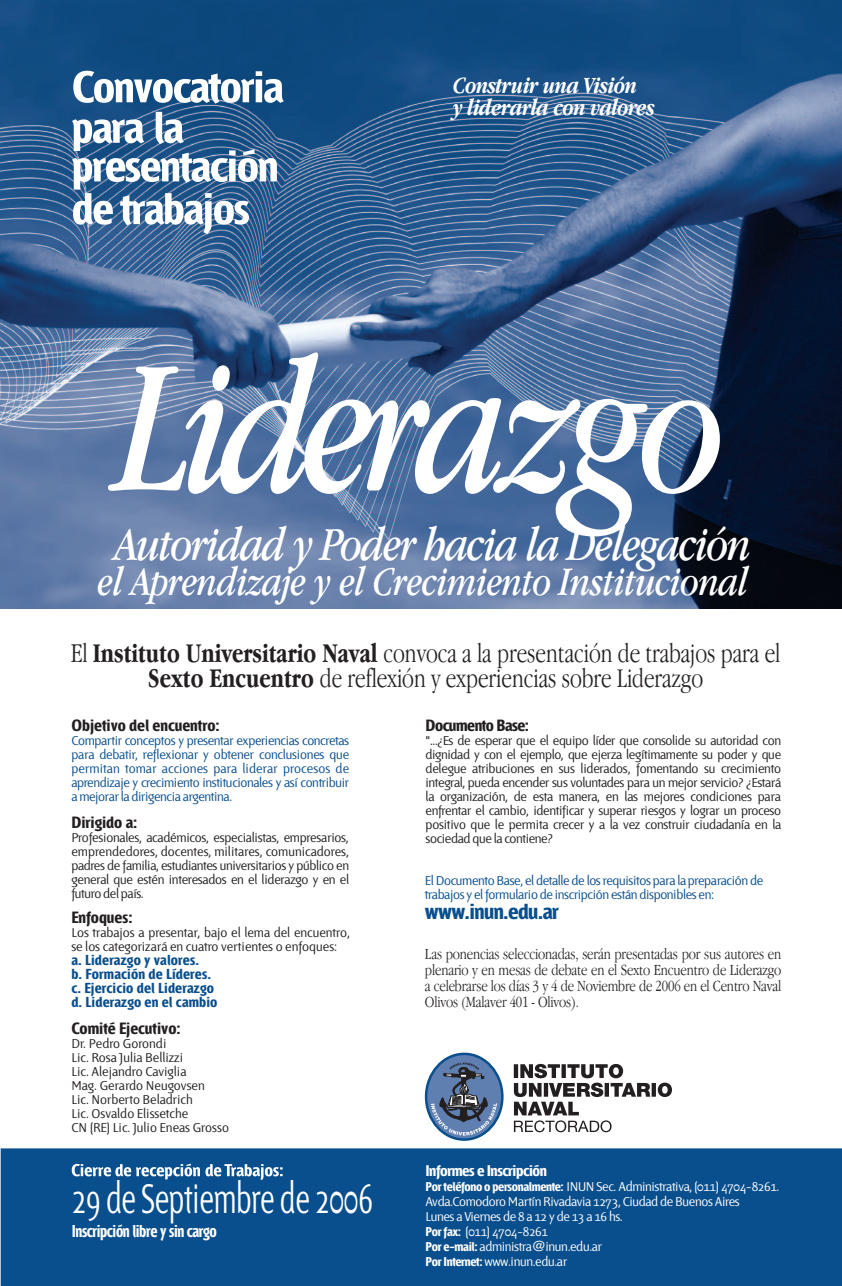
<style>
.page{position:relative;width:842px;height:1286px;background:#fff}
.page>*{position:absolute;margin:0;border:0;box-sizing:border-box;transform-origin:0 0}
.t1{font:italic 197px "Apple Garamond";letter-spacing:-.06em;color:#fff}
.t2{font:italic 49px "Apple Garamond";letter-spacing:-.03em;color:#fff}
.t3{font:45px "Fontana Texto Kern";letter-spacing:-.005em;color:#fff;scale:.69 1}
.t4{font:italic 42px "Apple Garamond";letter-spacing:-.01em;color:#fff}
.t5{font:300 28px/25px "Apple Garamond";color:#231f20;text-align:center;scale:.94 1}
.t6{font:italic 700 24px/22px "Apple Garamond";letter-spacing:-.025em;color:#fff}
.t7{font:24px "Fontana Titulo";letter-spacing:-.025em;color:#094e8d}
.t8{font:19px "Fontana Titulo";letter-spacing:-.025em;color:#fff;scale:.86 1}
.t9{font:18px "Fontana Titulo";color:#231f20}
.t10{font:18px "Fontana Titulo";letter-spacing:-.025em;color:#231f20}
.t11{font:17px "Fontana Titulo";letter-spacing:-.025em;color:#fff}
.t12{font:300 16px/16px "Apple Garamond";letter-spacing:-.01em;color:#231f20;text-align:justify}
.t13{font:16px/14px "Fontana Titulo";letter-spacing:.01em;color:#094e8d}
.t14{font:14px/14px "Fontana Texto Kern";color:#231f20;text-align:justify}
.t15{font:14px/14px "Fontana Texto Kern";letter-spacing:-.025em;color:#094e8d;text-align:justify}
.t16{font:14px/15px "Fontana Texto Kern";letter-spacing:-.025em;color:#fff}
.s1{font-weight:700}
.s2{font-family:"Fontana Titulo"}
.s3{font-family:"Helvetica"}
</style>
<div class="page">
<img style="left:0;top:0;width:841px;height:608px">
<div style="left:1px;top:1148px;width:840px;height:137px;background:#094e8d"></div>
<svg style="left:426px;top:1053px;width:76px;height:86px"></svg>
<div style="left:425px;top:1052px;width:78px;height:88px;border:2px solid #094e8d;border-radius:50%"></div>
<svg style="left:431px;top:1062px;width:66px;height:73px;background:#627799"></svg>
<div style="left:513px;top:1064px;width:5px;height:13px;background:#d2d1d1"></div>
<div style="left:651px;top:1082px;width:5px;height:14px;background:#231f20"></div>
<svg style="left:657px;top:1082px;width:15px;height:14px"></svg>
<svg style="left:514px;top:1063px;width:136px;height:69px"></svg>
<svg style="left:73px;top:71px;width:211px;height:33px"></svg>
<svg style="left:72px;top:112px;width:205px;height:122px"></svg>
<svg style="left:72px;top:1163px;width:210px;height:17px"></svg>
<h3 class="t6" style="left:453px;top:73px;width:203px">Construir una Visión<br>y liderarla con valores</h3>
<h1 class="t1" style="left:117px;top:312px;width:610px">Liderazgo</h1>
<h2 class="t2" style="left:115px;top:515px;width:637px">Autoridad y Poder hacia la Delegación</h2>
<h3 class="t4" style="left:97px;top:557px;width:652px">el Aprendizaje y el Crecimiento Institucional</h3>
<h3 class="t5" style="left:71px;top:640px;width:756px">El <span class="s1">Instituto Universitario Naval</span> convoca a la presentación de trabajos para el<br><span class="s1">Sexto Encuentro</span> de reflexión y experiencias sobre Liderazgo</h3>
<p class="t9" style="left:71px;top:717px;width:150px">Objetivo del encuentro:</p>
<p class="t15" style="left:71px;top:734px;width:279px">Compartir conceptos y presentar experiencias concretas para debatir, reflexionar y obtener conclusiones que permitan tomar acciones para liderar procesos de aprendizaje y crecimiento institucionales y así contribuir a mejorar la dirigencia argentina.</p>
<p class="t9" style="left:71px;top:814px;width:67px">Dirigido a:</p>
<p class="t14" style="left:71px;top:831px;width:279px">Profesionales, académicos, especialistas, empresarios, emprendedores, docentes, militares, comunicadores, padres de familia, estudiantes universitarios y público en general que estén interesados en el liderazgo y en el futuro del país.</p>
<p class="t9" style="left:71px;top:909px;width:63px">Enfoques:</p>
<p class="t14" style="left:71px;top:926px;width:280px">Los trabajos a presentar, bajo el lema del encuentro, se los categorizará en cuatro vertientes o enfoques:</p>
<p class="t13" style="left:71px;top:953px;width:148px">a. Liderazgo y valores.<br>b. Formación de Líderes. c. Ejercicio del Liderazgo d. Liderazgo en el cambio</p>
<p class="t9" style="left:71px;top:1020px;width:111px">Comité Ejecutivo:</p>
<p class="t14" style="left:71px;top:1037px;width:159px;text-align:left">Dr. Pedro Gorondi<br>Lic. Rosa Julia Bellizzi<br>Lic. Alejandro Caviglia<br>Mag. Gerardo Neugovsen<br>Lic. Norberto Beladrich<br>Lic. Osvaldo Elissetche<br>CN (RE) Lic. Julio Eneas Grosso</p>
<h3 class="t3" style="left:72px;top:1177px;width:438px">29 de Septiembre de 2006</h3>
<h3 class="t8" style="left:72px;top:1222px;width:170px">Inscripción libre y sin cargo</h3>
<p class="t10" style="left:425px;top:717px;width:105px">Documento Base:</p>
<p class="t14" style="left:425px;top:734px;width:357px">"...¿Es de esperar que el equipo líder que consolide su autoridad con dignidad y con el ejemplo, que ejerza legítimamente su poder y que delegue atribuciones en sus liderados, fomentando su crecimiento integral, pueda encender sus voluntades para un mejor servicio? ¿Estará la organización, de esta manera, en las mejores condiciones para enfrentar el cambio, identificar y superar riesgos y lograr un proceso positivo que le permita crecer y a la vez construir ciudadanía en la sociedad que la contiene?</p>
<p class="t15" style="left:425px;top:874px;width:340px">El Documento Base, el detalle de los requisitos para la preparación de trabajos y el formulario de inscripción están disponibles en:</p>
<h3 class="t7" style="left:425px;top:900px;width:135px">www.inun.edu.ar</h3>
<p class="t12" style="left:425px;top:945px;width:358px">Las ponencias seleccionadas, serán presentadas por sus autores en plenario y en mesas de debate en el Sexto Encuentro de Liderazgo a celebrarse los días 3 y 4 de Noviembre de 2006 en el Centro Naval Olivos (Malaver 401 - Olivos).</p>
<p class="t11" style="left:425px;top:1162px;width:123px">Informes e Inscripción</p>
<p class="t16" style="left:425px;top:1179px;width:355px"><span class="s2">Por teléfono o personalmente:</span> INUN Sec. Administrativa, (011) 4704-8261.<br>Avda.Comodoro Martín Rivadavia 1273, Ciudad de Buenos Aires<br>Lunes a Viernes de 8 a 12 y de 13 a 16 hs.<br><span class="s2">Por fax:</span> (011) 4704-8261<br><span class="s2">Por e-mail:</span> administra<span class="s3">@</span>inun.edu.ar<br><span class="s2">Por Internet:</span> www.inun.edu.ar</p>
</div>
